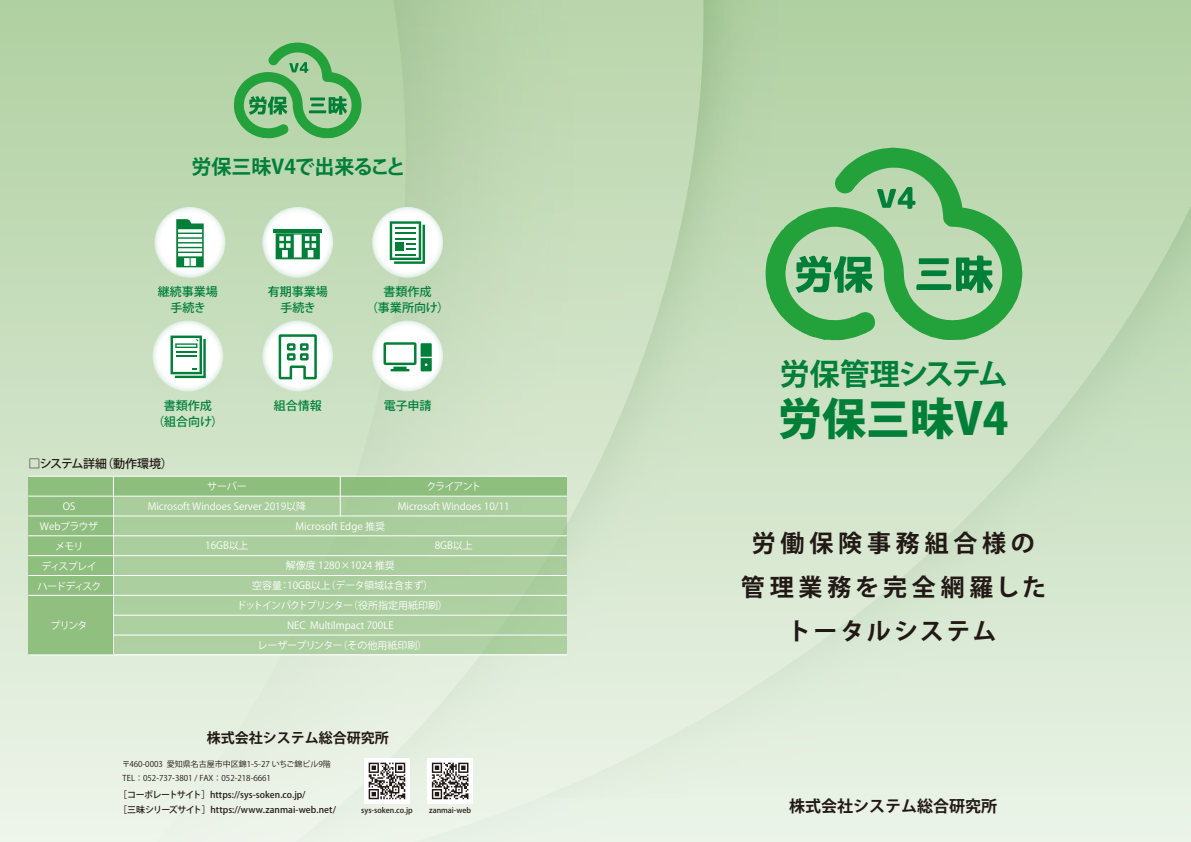
<style>
.page{position:relative;width:1191px;height:842px;background:#fff}
.page>*{position:absolute;margin:0;border:0;box-sizing:border-box;transform-origin:0 0}
.t1{font:800 44px "Koz Go Pr 6 N";color:#007f39}
.t2{font:700 30px "Koz Go Pr 6 N";letter-spacing:-.05em;color:#007f39}
.t3{font:700 24px/44px "Koz Go Pr 6 N";letter-spacing:.2em;color:#221815;text-align:center}
.t4{font:700 20px "Koz Go Pr 6 N";color:#007f39}
.t5{font:700 16px "Koz Go Pr 6 N";color:#221815}
.t6{font:700 14px "Koz Go Pr 6 N";color:#221815}
.t7{font:500 12px/16px "Koz Go Pr 6 N";color:#007f39;text-align:center}
.t8{font:500 12px "Koz Go Pr 6 N";letter-spacing:-.02em;color:#221815}
.t9{font:10px/19.8px "Koz Go Pr 6 N";color:#fff;text-align:center}
.t10{font:10px/19.8px "Koz Go Pr 6 N";letter-spacing:-.06em;color:#fff;text-align:center}
.t11{font:500 9px/15px "Koz Go Pr 6 N";letter-spacing:.005em;color:#221815}
.t12{font:8px/14px "Koz Go Pr 6 N";color:#221815}
.t13{font:500 7.5px "Koz Go Pr 6 N";color:#221815}
</style>
<div class="page">
<div style="left:0;top:0;width:1191px;height:842px;background:linear-gradient(to bottom,#b1d0a2,#ebf3e8)"></div>
<div style="left:113px;top:495px;width:454px;height:159px;background:#accf9f"></div>
<svg style="left:154px;top:207px;width:71px;height:71px"></svg>
<svg style="left:262px;top:207px;width:71px;height:71px"></svg>
<svg style="left:372px;top:207px;width:71px;height:71px"></svg>
<svg style="left:152px;top:320px;width:71px;height:71px"></svg>
<svg style="left:262px;top:320px;width:71px;height:71px"></svg>
<svg style="left:372px;top:320px;width:71px;height:71px"></svg>
<div style="left:28px;top:476px;width:85px;height:179px;background:#8fbf7f"></div>
<div style="left:113px;top:476px;width:454px;height:20px;background:#8ebe7d"></div>
<hr style="left:113px;top:476px;width:1px;height:179px;background:#fff">
<hr style="left:28px;top:496px;width:539px;height:1px;background:#fff">
<hr style="left:28px;top:476px;width:539px;height:1px;background:#fff">
<hr style="left:28px;top:516px;width:539px;height:1px;background:#fff">
<hr style="left:28px;top:535px;width:539px;height:1px;background:#fff">
<hr style="left:28px;top:555px;width:539px;height:1px;background:#fff">
<hr style="left:28px;top:575px;width:539px;height:1px;background:#fff">
<hr style="left:28px;top:595px;width:539px;height:1px;background:#fff">
<hr style="left:113px;top:615px;width:454px;height:1px;background:#fff">
<hr style="left:113px;top:635px;width:454px;height:1px;background:#fff">
<hr style="left:28px;top:655px;width:539px;height:1px;background:#fff">
<hr style="left:340px;top:476px;width:1px;height:40px;background:#fff">
<svg style="left:364px;top:758px;width:45px;height:46px"></svg>
<svg style="left:369px;top:763px;width:36px;height:36px"></svg>
<svg style="left:427px;top:758px;width:46px;height:46px"></svg>
<svg style="left:432px;top:763px;width:36px;height:36px"></svg>
<svg style="left:383px;top:342px;width:49px;height:29px"></svg>
<svg style="left:765px;top:147px;width:257px;height:193px;fill:#bdd8b0"></svg>
<svg style="left:876px;top:187px;width:39px;height:22px"></svg>
<svg style="left:916px;top:255px;width:77px;height:38px"></svg>
<svg style="left:795px;top:255px;width:78px;height:38px"></svg>
<svg style="left:277px;top:333px;width:41px;height:48px"></svg>
<svg style="left:170px;top:336px;width:36px;height:42px"></svg>
<svg style="left:390px;top:221px;width:35px;height:43px"></svg>
<hr style="left:395px;top:254px;width:21px;height:2px;background:#007f39">
<div style="left:395px;top:242px;width:9px;height:9px;background:#007f39"></div>
<svg style="left:276px;top:233px;width:44px;height:26px"></svg>
<hr style="left:274px;top:230px;width:48px;height:3px;background:#007f39">
<svg style="left:176px;top:219px;width:28px;height:48px"></svg>
<svg style="left:234px;top:42px;width:128px;height:96px"></svg>
<h3 class="t4" style="left:192px;top:155px;width:216px">労保三昧V4で出来ること</h3>
<p class="t7" style="left:158px;top:284px;width:61px">継続事業場手続き</p>
<p class="t7" style="left:268px;top:284px;width:61px">有期事業場手続き</p>
<p class="t7" style="left:366px;top:284px;width:84px">書類作成<br>（事業所向け）</p>
<p class="t7" style="left:152px;top:398px;width:72px">書類作成<br>（組合向け）</p>
<p class="t7" style="left:274px;top:398px;width:49px">組合情報</p>
<p class="t7" style="left:384px;top:398px;width:49px">電子申請</p>
<p class="t8" style="left:28px;top:456px;width:146px">□システム詳細（動作環境）</p>
<p class="t10" style="left:37px;top:497px;width:66px">OS<br>Webブラウザメモリ<br>ディスプレイハードディスク</p>
<p class="t9" style="left:51px;top:616px;width:38px">プリンタ</p>
<p class="t9" style="left:148px;top:476px;width:160px">サーバー<br>Microsoft Windoes Server 2019以降</p>
<p class="t9" style="left:205px;top:536px;width:45px">16GB以上</p>
<p class="t9" style="left:398px;top:476px;width:113px">クライアント<br>Microsoft Windoes 10/11</p>
<p class="t9" style="left:435px;top:536px;width:39px">8GB以上</p>
<p class="t9" style="left:295px;top:516px;width:91px">Microsoft Edge 推奨</p>
<p class="t9" style="left:236px;top:556px;width:213px">解像度 1280×1024 推奨<br>空容量：10GB以上（データ領域は含まず）<br>ドットインパクトプリンター（役所指定用紙印刷）<br>NEC Multilmpact 700LE<br>レーザープリンター（その他用紙印刷）</p>
<h3 class="t6" style="left:207px;top:730px;width:183px">株式会社システム総合研究所</h3>
<p class="t12" style="left:122px;top:757px;width:210px">〒460-0003 愛知県名古屋市中区錦1-5-27 いちご錦ビル9階<br>TEL：052-737-3801 / FAX：052-218-6661</p>
<p class="t11" style="left:118px;top:788px;width:219px">［コーポレートサイト］https://sys-soken.co.jp/<br>［三昧シリーズサイト］https://www.zanmai-web.net/</p>
<p class="t13" style="left:361px;top:806px;width:53px">sys-soken.co.jp</p>
<p class="t13" style="left:429px;top:806px;width:43px">zanmai-web</p>
<h2 class="t2" style="left:780px;top:357px;width:230px">労保管理システム</h2>
<h1 class="t1" style="left:778px;top:394px;width:232px">労保三昧V4</h1>
<h3 class="t3" style="left:741px;top:521px;width:307px">労働保険事務組合様の管理業務を完全網羅したトータルシステム</h3>
<h3 class="t5" style="left:789px;top:797px;width:209px">株式会社システム総合研究所</h3>
</div>
